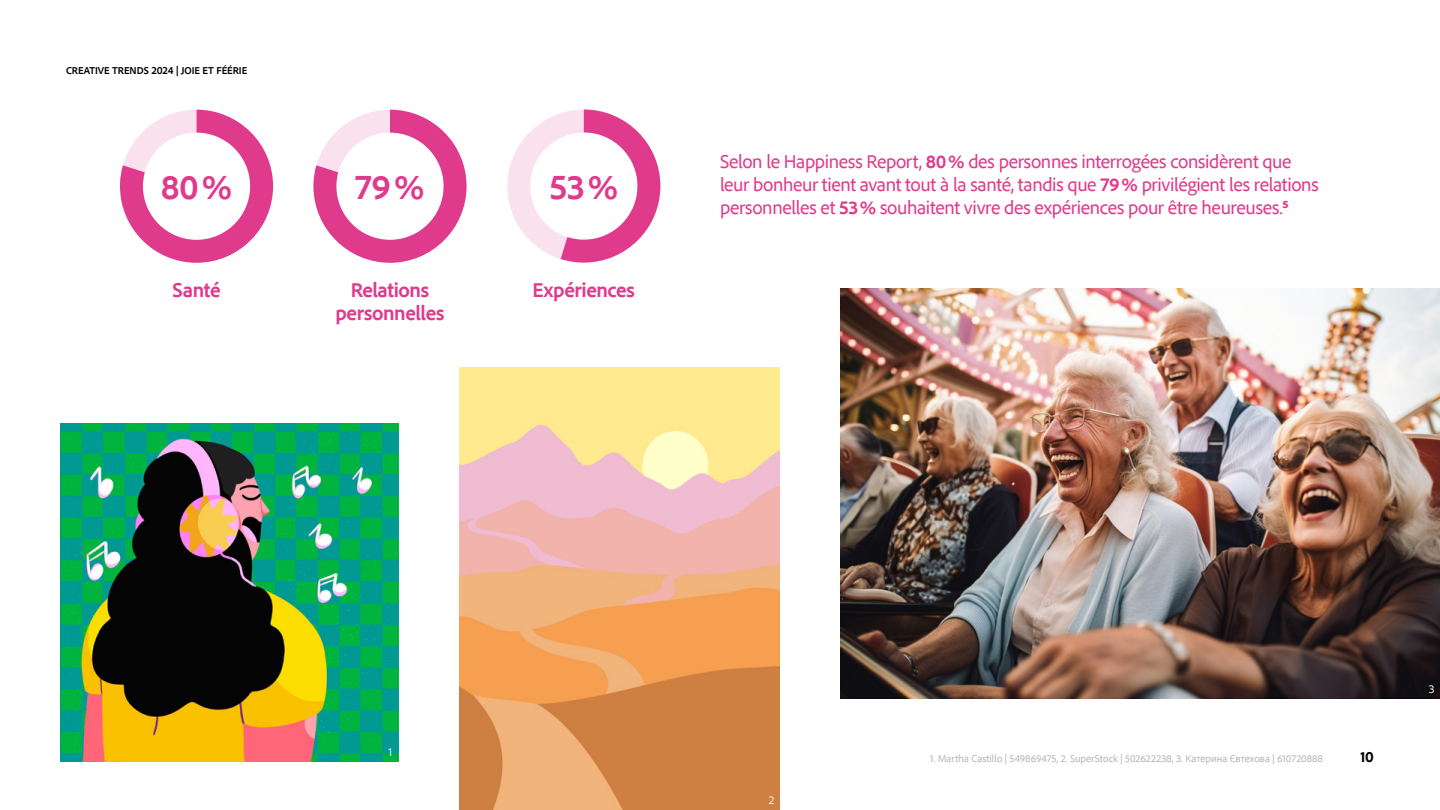
<style>
.page{position:relative;width:1440px;height:810px;background:#fff}
.page>*{position:absolute;margin:0;border:0;box-sizing:border-box;transform-origin:0 0}
.Headline{font:700 36px "Adobe Clean";color:#e03a8c}
.Headline-2{font:700 21px/22.5px "Adobe Clean";letter-spacing:-.02em;color:#e03a8c;text-align:center}
.Subhead{font:19.5px/23.4px "Adobe Clean";letter-spacing:-.02em;color:#e03a8c}
.t1{font:800 15px "Adobe Clean";color:#000}
.t2{font:12px "Adobe Clean";color:#eaeaea}
.t3{font:10.5px "Adobe Clean";color:#b6b6b6}
.t4{font:700 10.5px "Adobe Clean";color:#000}
.s1{font-weight:700}
</style>
<div class="page">
<svg style="left:313px;top:110px;width:154px;height:153px"></svg>
<svg style="left:120px;top:110px;width:153px;height:153px"></svg>
<svg style="left:507px;top:110px;width:153px;height:153px"></svg>
<img style="left:840px;top:289px;width:600px;height:410px">
<img style="left:459px;top:368px;width:321px;height:442px">
<img style="left:60px;top:423px;width:339px;height:339px">
<p class="t4" style="left:66px;top:63px;width:183px">CREATIVE TRENDS 2024 | JOIE ET FÉÉRIE</p>
<p class="Headline" style="left:161px;top:164px;width:73px">80%</p>
<p class="Headline" style="left:355px;top:164px;width:71px">79%</p>
<p class="Headline" style="left:549px;top:164px;width:70px">53%</p>
<p class="Headline-2" style="left:172px;top:278px;width:50px">Santé</p>
<p class="Headline-2" style="left:335px;top:278px;width:111px">Relations personnelles</p>
<p class="Headline-2" style="left:533px;top:278px;width:104px">Expériences</p>
<p class="Subhead" style="left:720px;top:149px;width:600px">Selon le Happiness Report, <span class="s1">80%</span> des personnes interrogées considèrent que leur bonheur tient avant tout à la santé, tandis que <span class="s1">79%</span> privilégient les relations personnelles et <span class="s1">53%</span> souhaitent vivre des expériences pour être heureuses.<sup>5</sup></p>
<p class="t2" style="left:389px;top:744px;width:5px">1</p>
<p class="t2" style="left:769px;top:792px;width:7px">2</p>
<p class="t3" style="left:930px;top:752px;width:394px">1. Martha Castillo | 549869475, 2. SuperStock | 502622238, 3. Катерина Євтехова | 610720888</p>
<p class="t1" style="left:1360px;top:747px;width:15px">10</p>
<p class="t2" style="left:1429px;top:681px;width:7px">3</p>
</div>
